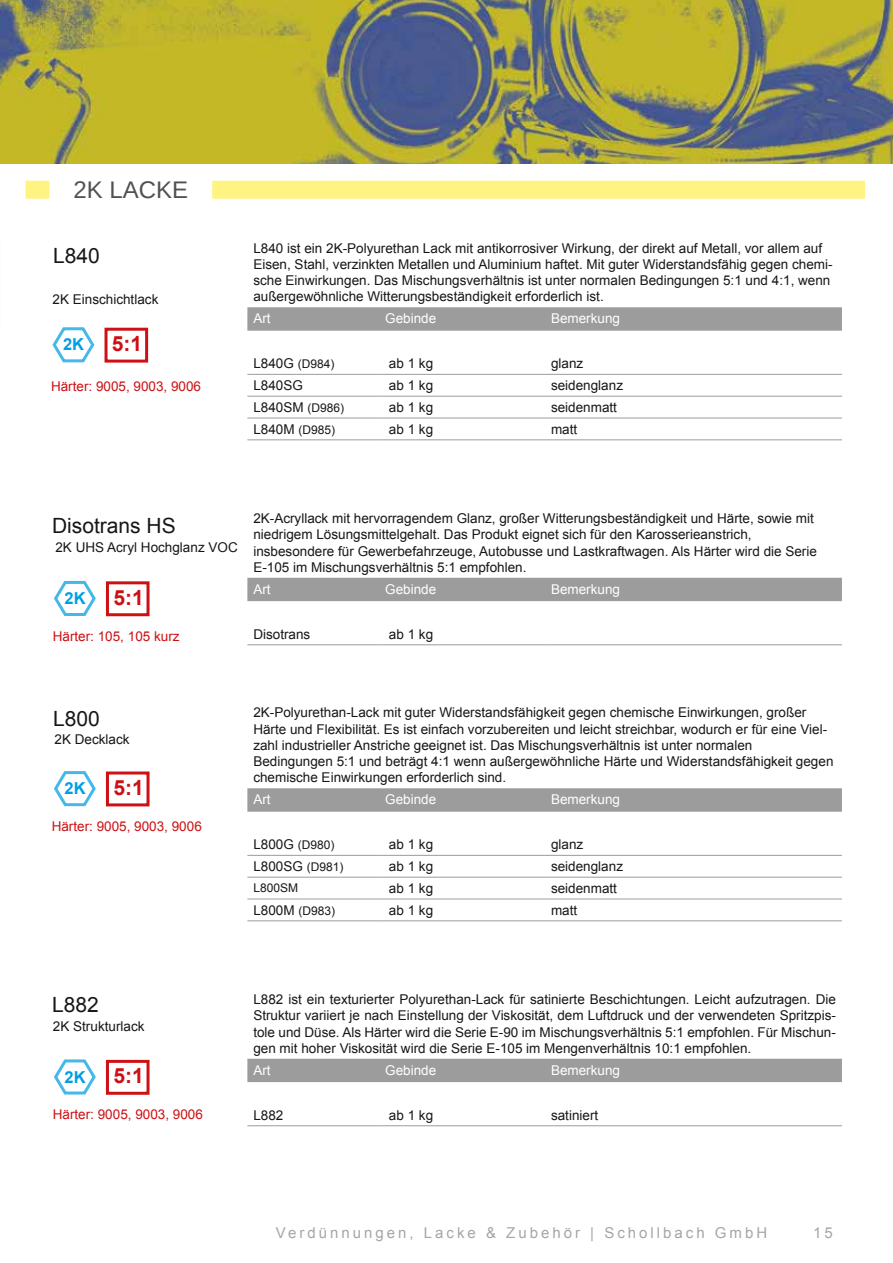
<style>
.page{position:relative;width:893px;height:1263px;background:#fff}
.page>*{position:absolute;margin:0;border:0;box-sizing:border-box;transform-origin:0 0}
.t1{font:24px "Arimo";color:#52514f}
.t2{font:21px "Arial";color:#181716}
.t3{font:700 21px "Arial";color:#cd1013}
.t4{font:700 16.5px "Arial";color:#009ee3}
.t5{font:15px "Arial";letter-spacing:.2em;color:#a5a6a7}
.t6{font:13.5px/16.2px "Arial";color:#181716}
.t7{font:13.5px "Arial";color:#cd1013}
.t8{font:13.5px "Arial";color:#fff}
.t9{font:12px "Arial";color:#181716}
.s1{font-size:13.5px}
.s2{font-size:12px}
</style>
<div class="page">
<div style="left:26px;top:181px;width:24px;height:18px;background:#fff481"></div>
<div style="left:212px;top:181px;width:653px;height:18px;background:#fff481"></div>
<div style="left:106px;top:771px;width:44px;height:35px;border:3px solid #cd1013"></div>
<svg style="left:54px;top:771px;width:42px;height:36px"></svg>
<div style="left:106px;top:1060px;width:44px;height:35px;border:3px solid #cd1013"></div>
<svg style="left:54px;top:1059px;width:42px;height:36px"></svg>
<div style="left:105px;top:328px;width:43px;height:35px;border:3px solid #cd1013"></div>
<svg style="left:52px;top:327px;width:43px;height:36px"></svg>
<svg style="left:247px;top:307px;width:595px;height:24px;background:#9e9e9f"></svg>
<hr style="left:247px;top:374px;width:132px;height:1px;background:#9c9c9d">
<hr style="left:379px;top:374px;width:166px;height:1px;background:#9c9c9d">
<hr style="left:545px;top:374px;width:297px;height:1px;background:#9c9c9d">
<hr style="left:247px;top:396px;width:132px;height:1px;background:#9c9c9d">
<hr style="left:379px;top:396px;width:166px;height:1px;background:#9c9c9d">
<hr style="left:545px;top:396px;width:297px;height:1px;background:#9c9c9d">
<hr style="left:247px;top:418px;width:132px;height:1px;background:#9c9c9d">
<hr style="left:379px;top:418px;width:166px;height:1px;background:#9c9c9d">
<hr style="left:545px;top:418px;width:297px;height:1px;background:#9c9c9d">
<hr style="left:247px;top:439px;width:132px;height:1px;background:#9c9c9d">
<hr style="left:379px;top:439px;width:166px;height:1px;background:#9c9c9d">
<hr style="left:545px;top:439px;width:297px;height:1px;background:#9c9c9d">
<div style="left:106px;top:581px;width:44px;height:35px;border:3px solid #cd1013"></div>
<svg style="left:54px;top:580px;width:42px;height:36px"></svg>
<div style="left:247px;top:578px;width:595px;height:23px;background:#9c9c9d"></div>
<hr style="left:247px;top:644px;width:132px;height:1px;background:#9c9c9d">
<hr style="left:379px;top:644px;width:166px;height:1px;background:#9c9c9d">
<hr style="left:545px;top:644px;width:297px;height:1px;background:#9c9c9d">
<svg style="left:247px;top:788px;width:595px;height:24px;background:#9e9e9f"></svg>
<hr style="left:247px;top:855px;width:132px;height:1px;background:#9c9c9d">
<hr style="left:379px;top:855px;width:166px;height:1px;background:#9c9c9d">
<hr style="left:545px;top:855px;width:297px;height:1px;background:#9c9c9d">
<hr style="left:247px;top:877px;width:132px;height:1px;background:#9c9c9d">
<hr style="left:379px;top:877px;width:166px;height:1px;background:#9c9c9d">
<hr style="left:545px;top:877px;width:297px;height:1px;background:#9c9c9d">
<hr style="left:247px;top:899px;width:132px;height:1px;background:#9c9c9d">
<hr style="left:379px;top:899px;width:166px;height:1px;background:#9c9c9d">
<hr style="left:545px;top:899px;width:297px;height:1px;background:#9c9c9d">
<hr style="left:247px;top:920px;width:132px;height:1px;background:#9c9c9d">
<hr style="left:379px;top:920px;width:166px;height:1px;background:#9c9c9d">
<hr style="left:545px;top:920px;width:297px;height:1px;background:#9c9c9d">
<div style="left:247px;top:1059px;width:595px;height:23px;background:#9c9c9d"></div>
<hr style="left:247px;top:1125px;width:132px;height:1px;background:#9c9c9d">
<hr style="left:379px;top:1125px;width:166px;height:1px;background:#9c9c9d">
<hr style="left:545px;top:1125px;width:297px;height:1px;background:#9c9c9d">
<img style="left:0;top:0;width:893px;height:163px">
<h1 class="t1" style="left:74px;top:174px;width:116px">2K LACKE</h1>
<h2 class="t2" style="left:53px;top:242px;width:48px">L840</h2>
<p class="t6" style="left:253px;top:240px;width:581px">L840 ist ein 2K-Polyurethan Lack mit antikorrosiver Wirkung, der direkt auf Metall, vor allem auf Eisen, Stahl, verzinkten Metallen und Aluminium haftet. Mit guter Widerstandsfähig gegen chemi&shy;sche Einwirkungen. Das Mischungsverhältnis ist unter normalen Bedingungen 5:1 und 4:1, wenn außergewöhnliche Witterungsbeständigkeit erforderlich ist.</p>
<p class="t8" style="left:253px;top:310px;width:19px">Art</p>
<p class="t8" style="left:385px;top:310px;width:53px">Gebinde</p>
<p class="t8" style="left:551px;top:310px;width:71px">Bemerkung</p>
<p class="t9" style="left:253px;top:356px;width:82px"><span class="s1">L840G</span> (D984)</p>
<p class="t6" style="left:389px;top:356px;width:46px">ab 1 kg</p>
<p class="t6" style="left:551px;top:356px;width:34px">glanz</p>
<p class="t6" style="left:253px;top:377px;width:51px">L840SG</p>
<p class="t6" style="left:389px;top:377px;width:46px">ab 1 kg</p>
<p class="t6" style="left:551px;top:377px;width:74px">seidenglanz</p>
<p class="t6" style="left:253px;top:399px;width:92px">L840SM <span class="s2">(D986)</span></p>
<p class="t6" style="left:389px;top:399px;width:46px">ab 1 kg</p>
<p class="t6" style="left:551px;top:399px;width:68px">seidenmatt</p>
<p class="t9" style="left:253px;top:422px;width:83px"><span class="s1">L840M</span> (D985)</p>
<p class="t6" style="left:389px;top:421px;width:46px">ab 1 kg</p>
<p class="t6" style="left:551px;top:421px;width:28px">matt</p>
<p class="t6" style="left:53px;top:292px;width:107px">2K Einschichtlack</p>
<p class="t4" style="left:63px;top:334px;width:23px">2K</p>
<h2 class="t3" style="left:112px;top:330px;width:32px">5:1</h2>
<p class="t7" style="left:51px;top:378px;width:152px">Härter: 9005, 9003, 9006</p>
<h2 class="t2" style="left:52px;top:512px;width:125px">Disotrans HS</h2>
<p class="t6" style="left:253px;top:510px;width:565px">2K-Acryllack mit hervorragendem Glanz, großer Witterungsbeständigkeit und Härte, sowie mit niedrigem Lösungsmittelgehalt. Das Produkt eignet sich für den Karosserieanstrich, insbesondere für Gewerbefahrzeuge, Autobusse und Lastkraftwagen. Als Härter wird die Serie E-105 im Mischungsverhältnis 5:1 empfohlen.</p>
<p class="t8" style="left:253px;top:580px;width:19px">Art</p>
<p class="t8" style="left:385px;top:580px;width:53px">Gebinde</p>
<p class="t8" style="left:551px;top:580px;width:71px">Bemerkung</p>
<p class="t6" style="left:253px;top:626px;width:59px">Disotrans</p>
<p class="t6" style="left:389px;top:626px;width:46px">ab 1 kg</p>
<p class="t6" style="left:55px;top:539px;width:184px">2K UHS Acryl Hochglanz VOC</p>
<p class="t4" style="left:64px;top:587px;width:23px">2K</p>
<h2 class="t3" style="left:113px;top:583px;width:32px">5:1</h2>
<p class="t7" style="left:53px;top:627px;width:128px">Härter: 105, 105 kurz</p>
<h2 class="t2" style="left:53px;top:705px;width:48px">L800</h2>
<p class="t6" style="left:253px;top:705px;width:582px">2K-Polyurethan-Lack mit guter Widerstandsfähigkeit gegen chemische Einwirkungen, großer Härte und Flexibilität. Es ist einfach vorzubereiten und leicht streichbar, wodurch er für eine Viel&shy;zahl industrieller Anstriche geeignet ist. Das Mischungsverhältnis ist unter normalen Bedingungen 5:1 und beträgt 4:1 wenn außergewöhnliche Härte und Widerstandsfähigkeit gegen chemische Einwirkungen erforderlich sind.</p>
<p class="t8" style="left:253px;top:790px;width:19px">Art</p>
<p class="t8" style="left:385px;top:790px;width:53px">Gebinde</p>
<p class="t8" style="left:551px;top:790px;width:71px">Bemerkung</p>
<p class="t9" style="left:253px;top:837px;width:82px"><span class="s1">L800G</span> (D980)</p>
<p class="t6" style="left:389px;top:837px;width:46px">ab 1 kg</p>
<p class="t6" style="left:551px;top:837px;width:34px">glanz</p>
<p class="t6" style="left:253px;top:858px;width:91px">L800SG <span class="s2">(D981)</span></p>
<p class="t6" style="left:389px;top:858px;width:46px">ab 1 kg</p>
<p class="t6" style="left:551px;top:858px;width:74px">seidenglanz</p>
<p class="t9" style="left:253px;top:880px;width:46px">L800SM</p>
<p class="t6" style="left:389px;top:880px;width:46px">ab 1 kg</p>
<p class="t6" style="left:551px;top:880px;width:68px">seidenmatt</p>
<p class="t9" style="left:253px;top:903px;width:83px"><span class="s1">L800M</span> (D983)</p>
<p class="t6" style="left:389px;top:902px;width:46px">ab 1 kg</p>
<p class="t6" style="left:551px;top:902px;width:28px">matt</p>
<p class="t6" style="left:55px;top:732px;width:77px">2K Decklack</p>
<p class="t4" style="left:64px;top:778px;width:23px">2K</p>
<h2 class="t3" style="left:113px;top:773px;width:32px">5:1</h2>
<p class="t7" style="left:52px;top:817px;width:152px">Härter: 9005, 9003, 9006</p>
<h2 class="t2" style="left:52px;top:991px;width:48px">L882</h2>
<p class="t6" style="left:253px;top:991px;width:584px;text-align:justify">L882 ist ein texturierter Polyurethan-Lack für satinierte Beschichtungen. Leicht aufzutragen. Die Struktur variiert je nach Einstellung der Viskosität, dem Luftdruck und der verwendeten Spritzpis&shy;tole und Düse. Als Härter wird die Serie E-90 im Mischungsverhältnis 5:1 empfohlen. Für Mischun&shy;gen mit hoher Viskosität wird die Serie E-105 im Mengenverhältnis 10:1 empfohlen.</p>
<p class="t8" style="left:253px;top:1061px;width:19px">Art</p>
<p class="t8" style="left:385px;top:1061px;width:53px">Gebinde</p>
<p class="t8" style="left:551px;top:1061px;width:71px">Bemerkung</p>
<p class="t6" style="left:253px;top:1107px;width:32px">L882</p>
<p class="t6" style="left:389px;top:1107px;width:46px">ab 1 kg</p>
<p class="t6" style="left:551px;top:1107px;width:49px">satiniert</p>
<p class="t6" style="left:53px;top:1019px;width:93px">2K Strukturlack</p>
<p class="t4" style="left:64px;top:1066px;width:23px">2K</p>
<h2 class="t3" style="left:113px;top:1062px;width:32px">5:1</h2>
<p class="t7" style="left:53px;top:1105px;width:152px">Härter: 9005, 9003, 9006</p>
<p class="t5" style="left:276px;top:1223px;width:493px">Verdünnungen, Lacke &amp; Zubehör | Schollbach GmbH</p>
<p class="t5" style="left:813px;top:1223px;width:21px">15</p>
</div>
